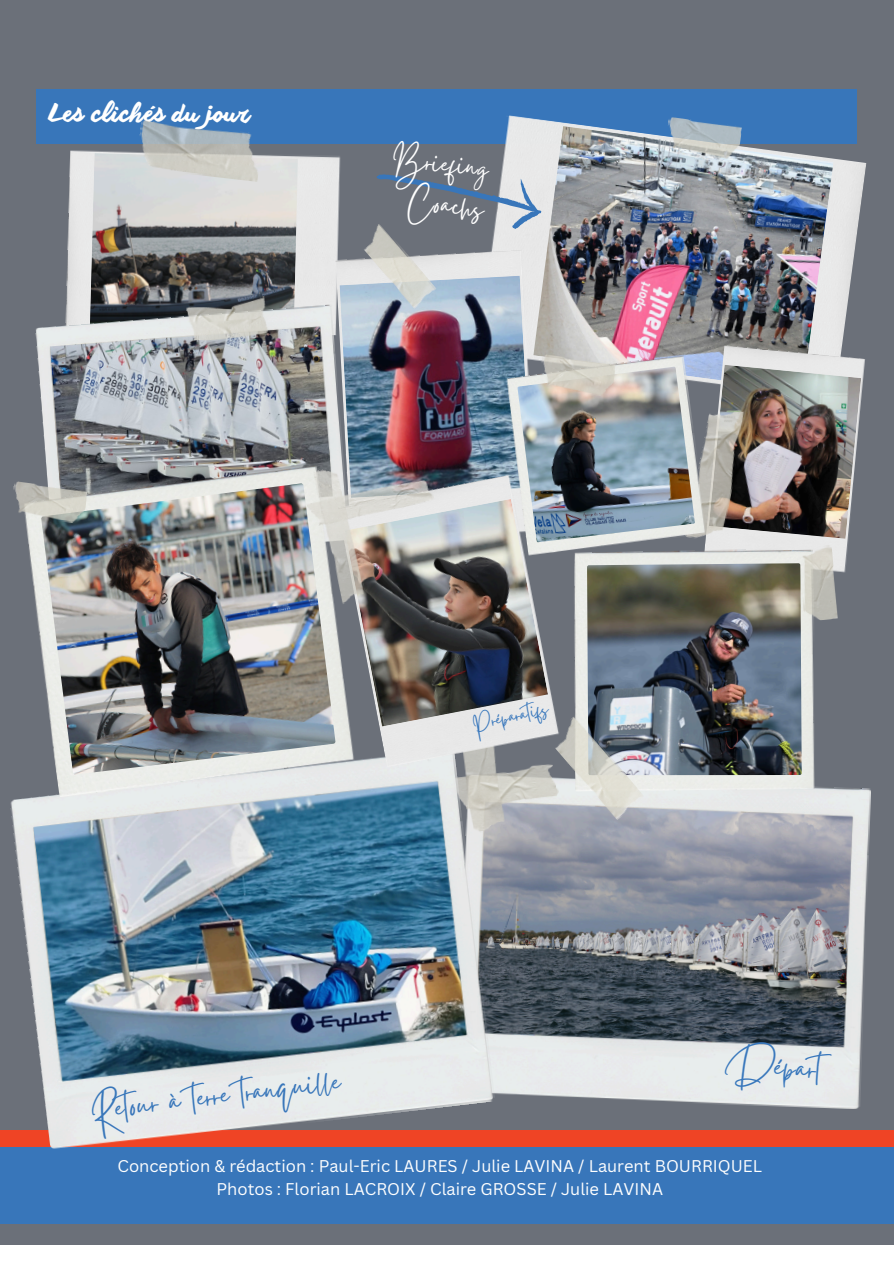
<style>
.page{position:relative;width:894px;height:1264px;background:#fff}
.page>*{position:absolute;margin:0;border:0;box-sizing:border-box;transform-origin:0 0}
.t1{font:40.5px "Gistesy";color:#3877bc}
.t2{font:39px "Gistesy";color:#3876ba}
.t3{font:36px/40.5px "Gistesy";color:#fff;text-align:center}
.t4{font:24px "Anothershabby";color:#fff}
.t5{font:24px "Gistesy";color:#3877bc}
.t6{font:16.5px "Canva Sans";color:#fff}
</style>
<div class="page">
<div style="left:0;top:0;width:893px;height:1244px;background:#6b7079"></div>
<div style="left:0;top:1146px;width:893px;height:77px;background:#3876ba"></div>
<div style="left:0;top:1130px;width:893px;height:16px;background:#ef4425"></div>
<div style="left:37px;top:89px;width:819px;height:55px;background:#3876ba"></div>
<img style="left:491px;top:115px;width:375px;height:230px">
<img style="left:533px;top:126px;width:300px;height:228px">
<img style="left:495px;top:787px;width:375px;height:322px">
<img style="left:66px;top:150px;width:275px;height:154px">
<img style="left:90px;top:153px;width:208px;height:151px">
<img style="left:135px;top:120px;width:128px;height:62px">
<img style="left:35px;top:304px;width:300px;height:158px">
<img style="left:185px;top:293px;width:84px;height:49px">
<img style="left:495px;top:768px;width:67px;height:66px">
<img style="left:703px;top:345px;width:162px;height:228px">
<img style="left:708px;top:365px;width:152px;height:173px">
<img style="left:708px;top:405px;width:39px;height:139px">
<img style="left:574px;top:548px;width:243px;height:247px">
<img style="left:587px;top:563px;width:214px;height:212px">
<img style="left:547px;top:715px;width:97px;height:106px">
<img style="left:664px;top:117px;width:78px;height:43px">
<svg style="left:376px;top:152px;width:169px;height:81px"></svg>
<img style="left:335px;top:250px;width:202px;height:198px">
<img style="left:339px;top:276px;width:192px;height:199px">
<img style="left:357px;top:222px;width:80px;height:87px">
<img style="left:10px;top:768px;width:485px;height:381px">
<img style="left:19px;top:462px;width:338px;height:339px">
<img style="left:41px;top:483px;width:294px;height:291px">
<img style="left:338px;top:475px;width:221px;height:293px">
<img style="left:345px;top:499px;width:203px;height:227px">
<img style="left:300px;top:448px;width:151px;height:159px">
<img style="left:13px;top:481px;width:75px;height:43px">
<img style="left:504px;top:354px;width:204px;height:204px">
<img style="left:517px;top:366px;width:177px;height:176px">
<img style="left:537px;top:354px;width:79px;height:43px">
<img style="left:797px;top:544px;width:40px;height:77px">
<h3 class="t4" style="left:49px;top:100px;width:203px">Les clichés du jour</h3>
<p class="t3" style="left:396px;top:134px;width:97px;rotate:6deg">Briefing<br>Coachs</p>
<p class="t5" style="left:469px;top:708px;width:79px;rotate:-13deg">Préparatifs</p>
<p class="t2" style="left:87px;top:1084px;width:253px;rotate:-7deg">Retour à terre tranquille</p>
<p class="t1" style="left:728px;top:1034px;width:96px;rotate:4deg">Départ</p>
<p class="t6" style="left:117px;top:1154px;width:646px">Conception &amp; rédaction : Paul-Eric LAURES / Julie LAVINA / Laurent BOURRIQUEL</p>
<p class="t6" style="left:216px;top:1176px;width:448px">Photos : Florian LACROIX / Claire GROSSE / Julie LAVINA</p>
</div>
